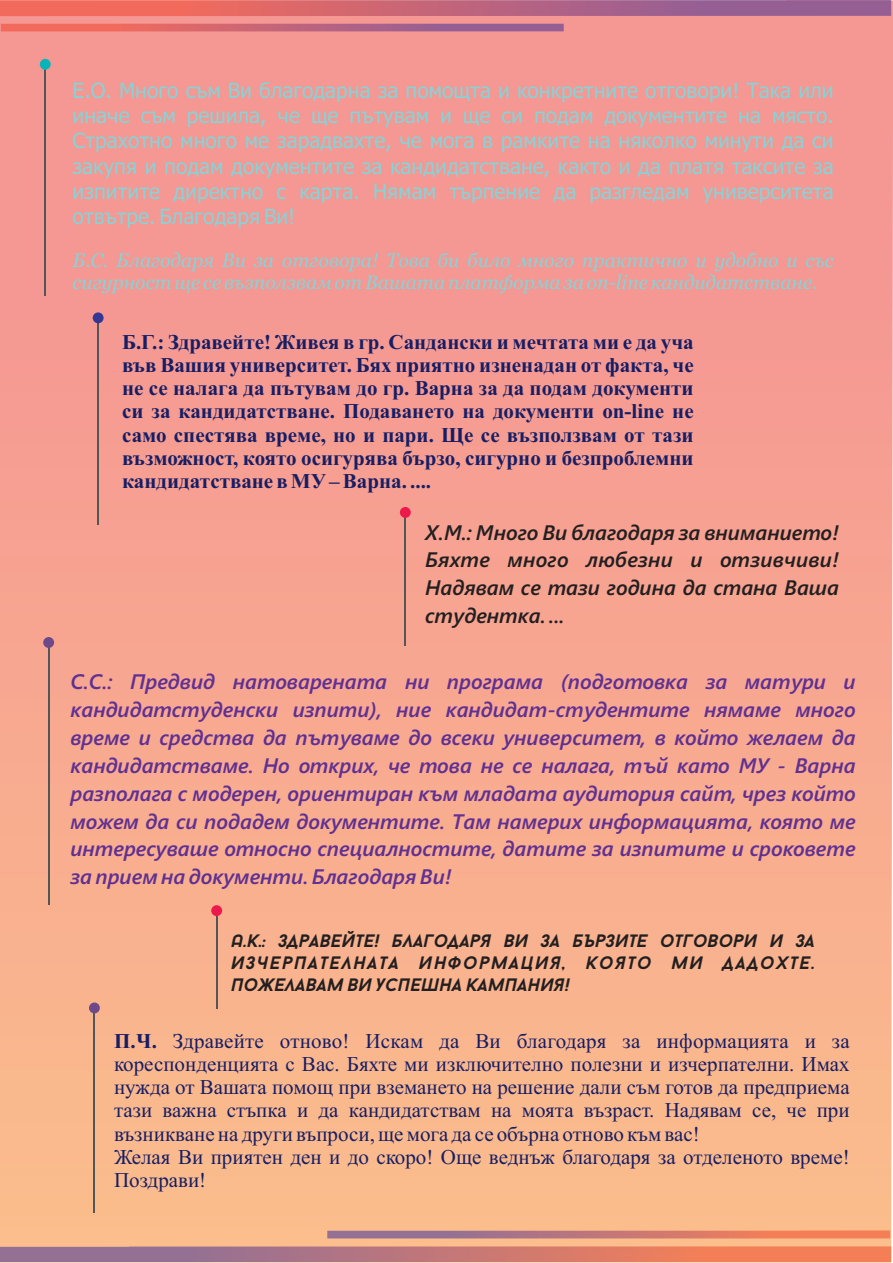
<style>
.page{position:relative;width:893px;height:1263px;background:#fff}
.page>*{position:absolute;margin:0;border:0;box-sizing:border-box;transform-origin:0 0}
.t1{font:italic 600 21px/27.9px "Segoe UI";color:#603092;text-align:justify}
.t2{font:21px/23.2px "Times New Roman";color:#171e64}
.t3{font:700 21px/23.2px "Times New Roman";color:#171e64;text-align:justify}
.t4{font:21px/25.3px "Tahoma";color:#89d2d5;text-align:justify}
.t5{font:italic 600 21px/27.9px "Segoe UI";color:#231f20;text-align:justify}
.t6{font:italic 19.5px/22.2px "Georgia";color:#89d2d5}
.t7{font:italic 700 18px/21.6px "Baron Neue";letter-spacing:.015em;color:#231f20;text-align:justify}
.s1{font-weight:700}
</style>
<div class="page">
<img style="left:0;top:0;width:893px;height:1262px">
<img style="left:0;top:0;width:891px;height:16px">
<img style="left:1px;top:24px;width:563px;height:8px">
<img style="left:0;top:1246px;width:891px;height:16px">
<img style="left:327px;top:1230px;width:563px;height:8px">
<hr style="left:45px;top:64px;width:1px;height:231px;background:#525657">
<div style="left:40px;top:59px;width:11px;height:11px;background:#07b5b9;border-radius:50%"></div>
<hr style="left:97px;top:318px;width:2px;height:207px;background:#525657">
<div style="left:93px;top:312px;width:11px;height:11px;background:#363695;border-radius:50%"></div>
<hr style="left:405px;top:512px;width:1px;height:134px;background:#525657">
<div style="left:400px;top:507px;width:11px;height:11px;background:#ed194d;border-radius:50%"></div>
<hr style="left:48px;top:642px;width:1px;height:263px;background:#525657">
<div style="left:43px;top:637px;width:11px;height:11px;background:#6d4989;border-radius:50%"></div>
<hr style="left:94px;top:1008px;width:1px;height:205px;background:#525657">
<div style="left:89px;top:1002px;width:11px;height:11px;background:#6d4989;border-radius:50%"></div>
<hr style="left:216px;top:911px;width:1px;height:98px;background:#525657">
<div style="left:211px;top:905px;width:11px;height:11px;background:#ed194d;border-radius:50%"></div>
<p class="t4" style="left:73px;top:79px;width:763px">Е.О. Много съм Ви благодарна за помощта и конкретните отговори! Така или иначе съм решила, че ще пътувам и ще си подам документите на място.<br>Страхотно много ме зарадвахте, че мога в рамките на няколко минути да си закупя и подам документите за кандидатстване, както и да платя таксите за изпитите директно с карта. Нямам търпение да разгледам университета отвътре. Благодаря Ви!</p>
<p class="t6" style="left:73px;top:251px;width:763px">Б.С. Благодаря Ви за отговора! Това би било много практично и удобно и със сигурност ще се възползвам от Вашата платформа за on-line кандидатстване.</p>
<p class="t3" style="left:122px;top:332px;width:573px">Б.Г.: Здравейте! Живея в гр. Сандански и мечтата ми е да уча във Вашия университет. Бях приятно изненадан от факта, че не се налага да пътувам до гр. Варна за да подам документи си за кандидатстване. Подаването на документи on-line не само спестява време, но и пари. Ще се възползвам от тази възможност, която осигурява бързо, сигурно и безпроблемни кандидатстване в МУ – Варна. ....</p>
<p class="t5" style="left:425px;top:520px;width:416px">Х.М.: Много Ви благодаря за вниманието!<br>Бяхте много любезни и отзивчиви!<br>Надявам се тази година да стана Ваша студентка. ...</p>
<p class="t1" style="left:70px;top:669px;width:787px">С.С.: Предвид натоварената ни програма (подготовка за матури и кандидатстуденски изпити), ние кандидат-студентите нямаме много време и средства да пътуваме до всеки университет, в който желаем да кандидатстваме. Но открих, че това не се налага, тъй като МУ - Варна разполага с модерен, ориентиран към младата аудитория сайт, чрез който можем да си подадем документите. Там намерих информацията, която ме интересуваше относно специалностите, датите за изпитите и сроковете за прием на документи. Благодаря Ви!</p>
<p class="t7" style="left:233px;top:932px;width:585px">А.К.: Здравейте! Благодаря Ви за бързите отговори и за изчерпателната информация, която ми дадохте.<br>Пожелавам Ви успешна кампания!</p>
<p class="t2" style="left:114px;top:1031px;width:737px"><span class="s1">П.Ч.</span> Здравейте отново! Искам да Ви благодаря за информацията и за кореспонденцията с Вас. Бяхте ми изключително полезни и изчерпателни. Имах нужда от Вашата помощ при вземането на решение дали съм готов да предприема тази важна стъпка и да кандидатствам на моята възраст. Надявам се, че при възникване на други въпроси, ще мога да се обърна отново към вас!<br>Желая Ви приятен ден и до скоро! Още веднъж благодаря за отделеното време!<br>Поздрави!</p>
</div>
